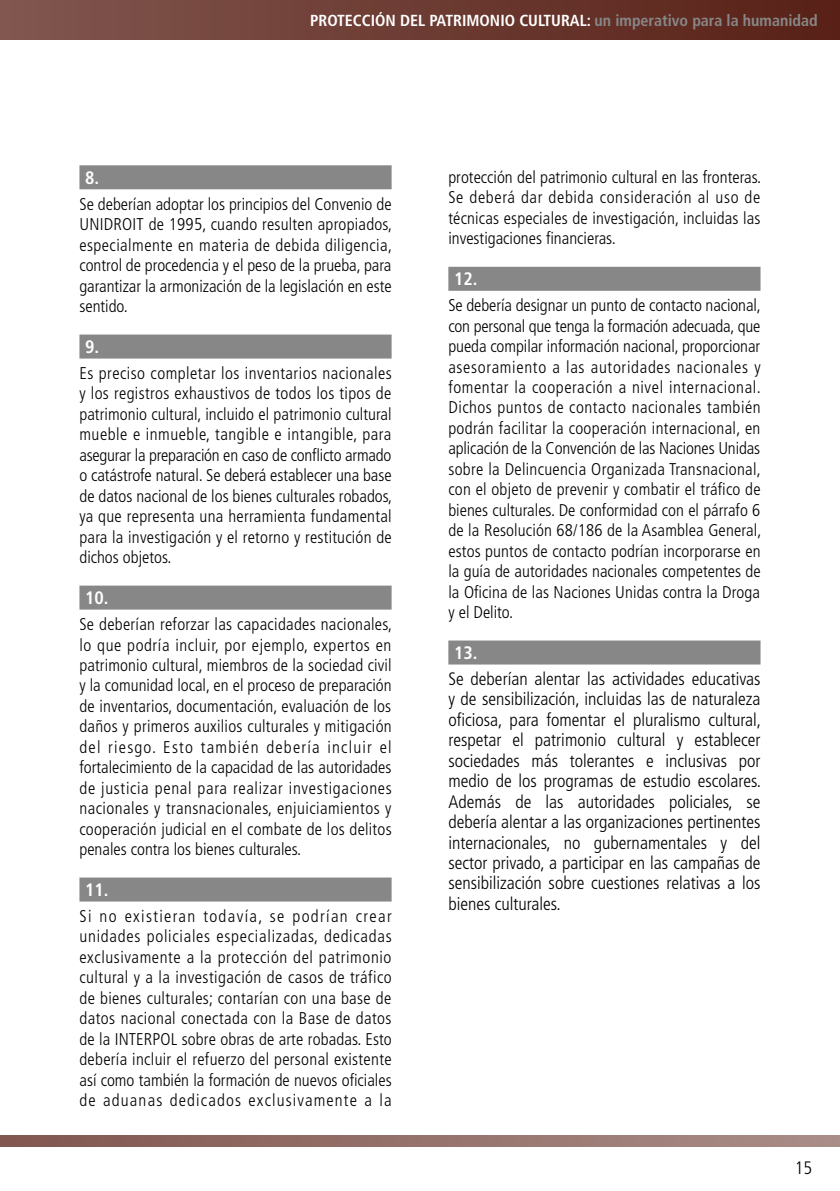
<style>
.page{position:relative;width:840px;height:1191px;background:#fff}
.page>*{position:absolute;margin:0;border:0;box-sizing:border-box;transform-origin:0 0}
.texte_numéroté{font:300 condensed 18px/20.4px "Frutiger LT Std";color:#000;text-align:justify}
.numéros_paragraphes{font:700 condensed 18px "Frutiger LT Std";color:#fff}
.TXT_courant{font:300 condensed 17px/20.4px "Frutiger LT Std";color:#000;text-align:justify}
.t1{font:700 condensed 16px "Frutiger LT Std";color:#fff}
.s1{color:#878787}
</style>
<div class="page">
<div style="left:0;top:0;width:839px;height:40px;background:linear-gradient(to right,#81574f,#582016)"></div>
<svg style="left:0;top:1135px;width:839px;height:12px;background:#95726b"></svg>
<div style="left:79px;top:165px;width:312px;height:24px;background:#878787"></div>
<div style="left:79px;top:334px;width:312px;height:24px;background:#878787"></div>
<div style="left:79px;top:585px;width:312px;height:24px;background:#878787"></div>
<div style="left:79px;top:877px;width:312px;height:24px;background:#878787"></div>
<div style="left:448px;top:267px;width:312px;height:24px;background:#878787"></div>
<div style="left:448px;top:640px;width:312px;height:24px;background:#878787"></div>
<p class="t1" style="left:310px;top:11px;width:508px">PROTECCIÓN DEL PATRIMONIO CULTURAL: <span class="s1">un imperativo para la humanidad</span></p>
<p class="numéros_paragraphes" style="left:85px;top:167px;width:16px">8.</p>
<p class="TXT_courant" style="left:79px;top:194px;width:314px">Se deberían adoptar los principios del Convenio de UNIDROIT de 1995, cuando resulten apropiados, especialmente en materia de debida diligencia, control de procedencia y el peso de la prueba, para garantizar la armonización de la legislación en este sentido.</p>
<p class="numéros_paragraphes" style="left:85px;top:336px;width:16px">9.</p>
<p class="TXT_courant" style="left:79px;top:363px;width:314px">Es preciso completar los inventarios nacionales y los registros exhaustivos de todos los tipos de patrimonio cultural, incluido el patrimonio cultural mueble e inmueble, tangible e intangible, para asegurar la preparación en caso de conflicto armado o catástrofe natural. Se deberá establecer una base de datos nacional de los bienes culturales robados, ya que representa una herramienta fundamental para la investigación y el retorno y restitución de dichos objetos.</p>
<p class="numéros_paragraphes" style="left:85px;top:587px;width:25px">10.</p>
<p class="TXT_courant" style="left:79px;top:614px;width:314px">Se deberían reforzar las capacidades nacionales, lo que podría incluir, por ejemplo, expertos en patrimonio cultural, miembros de la sociedad civil y la comunidad local, en el proceso de preparación de inventarios, documentación, evaluación de los daños y primeros auxilios culturales y mitigación del riesgo. Esto también debería incluir el fortalecimiento de la capacidad de las autoridades de justicia penal para realizar investigaciones nacionales y transnacionales, enjuiciamientos y cooperación judicial en el combate de los delitos penales contra los bienes culturales.</p>
<p class="numéros_paragraphes" style="left:85px;top:879px;width:25px">11.</p>
<p class="TXT_courant" style="left:79px;top:906px;width:314px">Si no existieran todavía, se podrían crear unidades policiales especializadas, dedicadas exclusivamente a la protección del patrimonio cultural y a la investigación de casos de tráfico de bienes culturales; contarían con una base de datos nacional conectada con la Base de datos de la INTERPOL sobre obras de arte robadas. Esto debería incluir el refuerzo del personal existente así como también la formación de nuevos oficiales de aduanas dedicados exclusivamente a la</p>
<p class="TXT_courant" style="left:448px;top:167px;width:314px">protección del patrimonio cultural en las fronteras.<br>Se deberá dar debida consideración al uso de técnicas especiales de investigación, incluidas las investigaciones financieras.</p>
<p class="numéros_paragraphes" style="left:454px;top:268px;width:25px">12.</p>
<p class="TXT_courant" style="left:448px;top:295px;width:314px">Se debería designar un punto de contacto nacional, con personal que tenga la formación adecuada, que pueda compilar información nacional, proporcionar asesoramiento a las autoridades nacionales y fomentar la cooperación a nivel internacional.<br>Dichos puntos de contacto nacionales también podrán facilitar la cooperación internacional, en aplicación de la Convención de las Naciones Unidas sobre la Delincuencia Organizada Transnacional, con el objeto de prevenir y combatir el tráfico de bienes culturales. De conformidad con el párrafo 6 de la Resolución 68/186 de la Asamblea General, estos puntos de contacto podrían incorporarse en la guía de autoridades nacionales competentes de la Oficina de las Naciones Unidas contra la Droga y el Delito.</p>
<p class="numéros_paragraphes" style="left:454px;top:642px;width:25px">13.</p>
<p class="texte_numéroté" style="left:448px;top:669px;width:314px">Se deberían alentar las actividades educativas y de sensibilización, incluidas las de naturaleza oficiosa, para fomentar el pluralismo cultural, respetar el patrimonio cultural y establecer sociedades más tolerantes e inclusivas por medio de los programas de estudio escolares.<br>Además de las autoridades policiales, se debería alentar a las organizaciones pertinentes internacionales, no gubernamentales y del sector privado, a participar en las campañas de sensibilización sobre cuestiones relativas a los bienes culturales.</p>
<p class="texte_numéroté" style="left:794px;top:1157px;width:19px">15</p>
</div>
